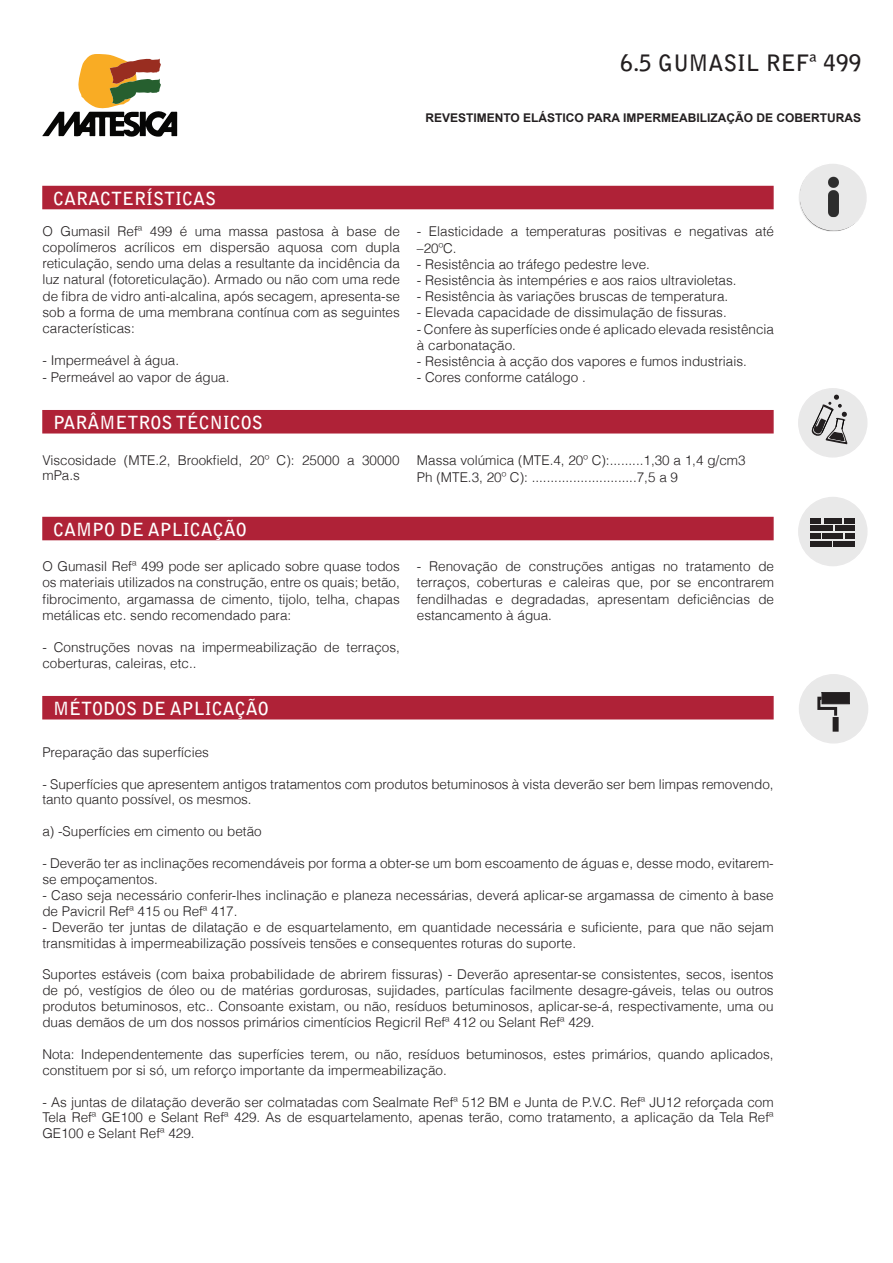
<style>
.page{position:relative;width:893px;height:1263px;background:#fff}
.page>*{position:absolute;margin:0;border:0;box-sizing:border-box;transform-origin:0 0}
.t1{font:700 22.5px "Bell Gothic Std";color:#231f20}
.t2{font:700 18px "Bell Gothic Std";color:#fff}
.t3{font:300 13.5px/16.2px "Helvetica";color:#231f20}
.t4{font:700 12px "Arial";color:#231f20}
</style>
<div class="page">
<div style="left:42px;top:186px;width:732px;height:23px;background:#af2237"></div>
<div style="left:42px;top:517px;width:732px;height:23px;background:#af2237"></div>
<div style="left:42px;top:696px;width:732px;height:23px;background:#af2237"></div>
<div style="left:42px;top:410px;width:732px;height:23px;background:#af2237"></div>
<div style="left:799px;top:497px;width:68px;height:68px;background:#e9e9e9;border-radius:50%"></div>
<div style="left:798px;top:497px;width:70px;height:69px;border:2px solid #231f20;border-radius:50%"></div>
<div style="left:810px;top:526px;width:22px;height:5px;background:#231f20"></div>
<div style="left:845px;top:533px;width:10px;height:6px;background:#231f20"></div>
<div style="left:834px;top:541px;width:21px;height:5px;background:#231f20"></div>
<div style="left:845px;top:518px;width:10px;height:5px;background:#231f20"></div>
<div style="left:810px;top:518px;width:10px;height:5px;background:#231f20"></div>
<div style="left:835px;top:526px;width:20px;height:5px;background:#231f20"></div>
<div style="left:824px;top:518px;width:18px;height:5px;background:#231f20"></div>
<div style="left:823px;top:533px;width:20px;height:6px;background:#231f20"></div>
<div style="left:810px;top:541px;width:21px;height:5px;background:#231f20"></div>
<div style="left:810px;top:533px;width:11px;height:6px;background:#231f20"></div>
<img style="left:801px;top:177px;width:52px;height:52px">
<div style="left:800px;top:162px;width:68px;height:69px;border:14px solid #fff;border-radius:50%"></div>
<svg style="left:799px;top:164px;width:67px;height:67px;background:#d3d3d3"></svg>
<div style="left:799px;top:164px;width:68px;height:68px;border:2px solid #231f20;border-radius:50%"></div>
<div style="left:799px;top:675px;width:68px;height:68px;background:#e9e9e9;border-radius:50%"></div>
<div style="left:799px;top:674px;width:69px;height:69px;border:2px solid #231f20;border-radius:50%"></div>
<svg style="left:817px;top:692px;width:33px;height:27px"></svg>
<div style="left:833px;top:717px;width:6px;height:15px;background:#231f20"></div>
<div style="left:799px;top:389px;width:68px;height:68px;background:#e9e9e9;border-radius:50%"></div>
<div style="left:798px;top:388px;width:69px;height:70px;border:2px solid #231f20;border-radius:50%"></div>
<svg style="left:800px;top:395px;width:59px;height:59px"></svg>
<svg style="left:42px;top:54px;width:135px;height:83px"></svg>
<p class="t1" style="left:620px;top:49px;width:242px">6.5 GUMASIL REFª 499</p>
<p class="t4" style="left:425px;top:110px;width:437px">REVESTIMENTO ELÁSTICO PARA IMPERMEABILIZAÇÃO DE COBERTURAS</p>
<p class="t2" style="left:53px;top:188px;width:165px">CARACTERÍSTICAS</p>
<p class="t3" style="left:42px;top:222px;width:359px;text-align:justify">O Gumasil Refª 499 é uma massa pastosa à base de copolímeros acrílicos em dispersão aquosa com dupla reticulação, sendo uma delas a resultante da incidência da luz natural (fotoreticulação). Armado ou não com uma rede de fibra de vidro anti-alcalina, após secagem, apresenta-se sob a forma de uma membrana contínua com as seguintes características:</p>
<p class="t3" style="left:42px;top:352px;width:138px">- Impermeável à água.</p>
<p class="t3" style="left:42px;top:368px;width:189px">- Permeável ao vapor de água.</p>
<p class="t2" style="left:53px;top:412px;width:211px">PARÂMETROS TÉCNICOS</p>
<p class="t3" style="left:42px;top:452px;width:359px;line-height:15px">Viscosidade (MTE.2, Brookfield, 20º C): 25000 a 30000 mPa.s</p>
<p class="t2" style="left:53px;top:519px;width:195px">CAMPO DE APLICAÇÃO</p>
<p class="t3" style="left:42px;top:558px;width:359px;text-align:justify">O Gumasil Refª 499 pode ser aplicado sobre quase todos os materiais utilizados na construção, entre os quais; betão, fibrocimento, argamassa de cimento, tijolo, telha, chapas metálicas etc. sendo recomendado para:</p>
<p class="t3" style="left:42px;top:639px;width:359px">- Construções novas na impermeabilização de terraços, coberturas, caleiras, etc..</p>
<p class="t2" style="left:53px;top:698px;width:217px">MÉTODOS DE APLICAÇÃO</p>
<p class="t3" style="left:417px;top:223px;width:359px">- Elasticidade a temperaturas positivas e negativas até –20ºC.</p>
<p class="t3" style="left:417px;top:255px;width:235px">- Resistência ao tráfego pedestre leve.</p>
<p class="t3" style="left:417px;top:272px;width:321px">- Resistência às intempéries e aos raios ultravioletas.</p>
<p class="t3" style="left:417px;top:288px;width:313px">- Resistência às variações bruscas de temperatura.</p>
<p class="t3" style="left:417px;top:304px;width:311px">- Elevada capacidade de dissimulação de fissuras.</p>
<p class="t3" style="left:417px;top:320px;width:359px">- Confere às superfícies onde é aplicado elevada resistência à carbonatação.</p>
<p class="t3" style="left:417px;top:353px;width:331px">- Resistência à acção dos vapores e fumos industriais.</p>
<p class="t3" style="left:417px;top:369px;width:170px">- Cores conforme catálogo .</p>
<p class="t3" style="left:417px;top:452px;width:330px">Massa volúmica (MTE.4, 20º C):.........1,30 a 1,4 g/cm3</p>
<p class="t3" style="left:417px;top:468px;width:263px">Ph (MTE.3, 20º C): ............................7,5 a 9</p>
<p class="t3" style="left:417px;top:558px;width:359px;text-align:justify">- Renovação de construções antigas no tratamento de terraços, coberturas e caleiras que, por se encontrarem fendilhadas e degradadas, apresentam deficiências de estancamento à água.</p>
<p class="t3" style="left:42px;top:743px;width:168px">Preparação das superfícies</p>
<p class="t3" style="left:42px;top:775px;width:733px">- Superfícies que apresentem antigos tratamentos com produtos betuminosos à vista deverão ser bem limpas removendo, tanto quanto possível, os mesmos.</p>
<p class="t3" style="left:42px;top:823px;width:221px">a) -Superfícies em cimento ou betão</p>
<p class="t3" style="left:42px;top:855px;width:733px">- Deverão ter as inclinações recomendáveis por forma a obter-se um bom escoamento de águas e, desse modo, evitarem&shy;se empoçamentos.</p>
<p class="t3" style="left:42px;top:886px;width:733px">- Caso seja necessário conferir-lhes inclinação e planeza necessárias, deverá aplicar-se argamassa de cimento à base de Pavicril Refª 415 ou Refª 417.</p>
<p class="t3" style="left:42px;top:918px;width:733px">- Deverão ter juntas de dilatação e de esquartelamento, em quantidade necessária e suficiente, para que não sejam transmitidas à impermeabilização possíveis tensões e consequentes roturas do suporte.</p>
<p class="t3" style="left:42px;top:966px;width:733px;text-align:justify">Suportes estáveis (com baixa probabilidade de abrirem fissuras) - Deverão apresentar-se consistentes, secos, isentos de pó, vestígios de óleo ou de matérias gordurosas, sujidades, partículas facilmente desagre-gáveis, telas ou outros produtos betuminosos, etc.. Consoante existam, ou não, resíduos betuminosos, aplicar-se-á, respectivamente, uma ou duas demãos de um dos nossos primários cimentícios Regicril Refª 412 ou Selant Refª 429.</p>
<p class="t3" style="left:42px;top:1045px;width:733px">Nota: Independentemente das superfícies terem, ou não, resíduos betuminosos, estes primários, quando aplicados, constituem por si só, um reforço importante da impermeabilização.</p>
<p class="t3" style="left:42px;top:1093px;width:733px;text-align:justify">- As juntas de dilatação deverão ser colmatadas com Sealmate Refª 512 BM e Junta de P.V.C. Refª JU12 reforçada com Tela Refª GE100 e Selant Refª 429. As de esquartelamento, apenas terão, como tratamento, a aplicação da Tela Refª GE100 e Selant Refª 429.</p>
</div>
